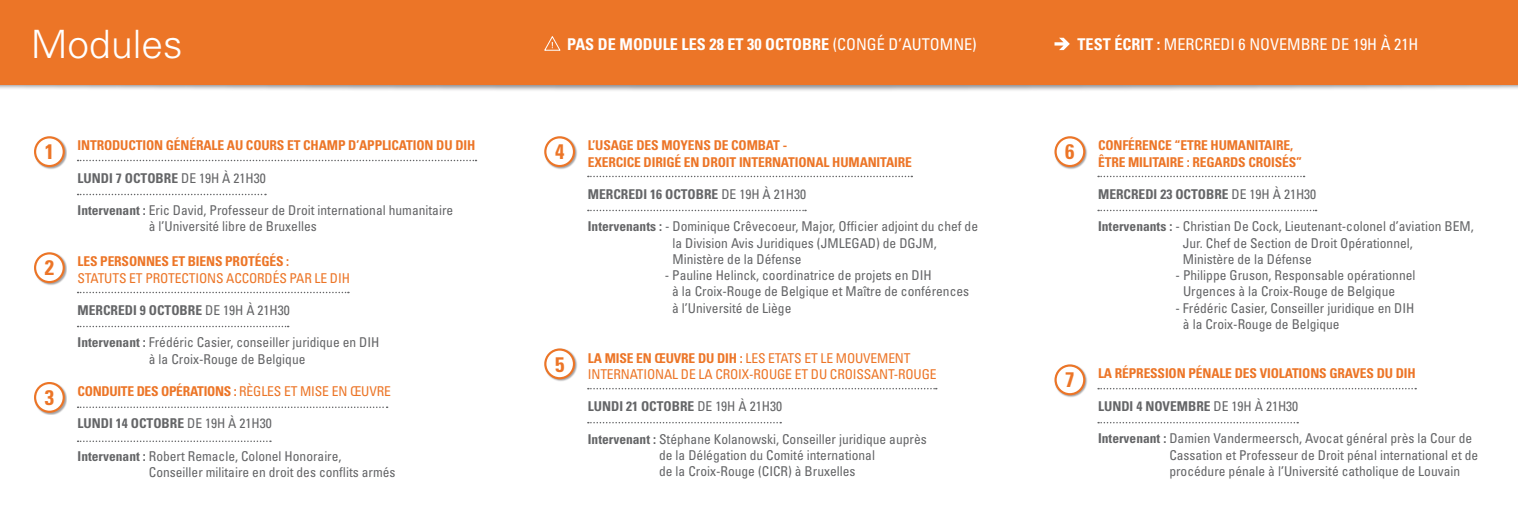
<style>
.page{position:relative;width:1518px;height:511px;background:#fff}
.page>*{position:absolute;margin:0;border:0;box-sizing:border-box;transform-origin:0 0}
.t1{font:300 39px "Univers LT Std";color:#fff}
.t2{font:700 condensed 21px "Univers LT Std";color:#ec7527}
.t3{font:700 condensed 16.2px "Univers LT Std";color:#fff}
.t4{font:condensed 16.2px "Univers LT Std";color:#fff}
.t5{font:condensed 13.5px/16.2px "Univers LT Std";color:#646567}
.t6{font:700 condensed 13.5px/16.2px "Univers LT Std";letter-spacing:-.01em;color:#ec7527}
.t7{font:700 condensed 13.5px "Univers LT Std";color:#646567}
.t8{font:condensed 13.5px/16.2px "Univers LT Std";letter-spacing:-.01em;color:#ec7527}
.s1{font-weight:400}
.s2{font-weight:700}
</style>
<div class="page">
<div style="left:0;top:0;width:1518px;height:92px;background:#1a171c;opacity:.5"></div>
<div style="left:0;top:0;width:1518px;height:85px;background:#ec7527"></div>
<div style="left:34px;top:136px;width:33px;height:33px;background:#1a171c;opacity:.4"></div>
<div style="left:35px;top:137px;width:29px;height:29px;background:#fff;border-radius:50%"></div>
<div style="left:34px;top:136px;width:31px;height:31px;border:2px solid #ec7527;border-radius:50%"></div>
<svg style="left:78px;top:160px;width:398px;height:1px"></svg>
<svg style="left:78px;top:193px;width:188px;height:2px"></svg>
<div style="left:34px;top:381px;width:33px;height:34px;background:#1a171c;opacity:.4"></div>
<div style="left:35px;top:383px;width:29px;height:28px;background:#fff;border-radius:50%"></div>
<div style="left:34px;top:381px;width:31px;height:31px;border:2px solid #ec7527;border-radius:50%"></div>
<svg style="left:78px;top:406px;width:310px;height:1px"></svg>
<svg style="left:78px;top:440px;width:193px;height:1px"></svg>
<div style="left:544px;top:348px;width:33px;height:33px;background:#1a171c;opacity:.4"></div>
<div style="left:545px;top:349px;width:29px;height:29px;background:#fff;border-radius:50%"></div>
<div style="left:544px;top:348px;width:31px;height:31px;border:2px solid #ec7527;border-radius:50%"></div>
<svg style="left:588px;top:387px;width:349px;height:2px"></svg>
<svg style="left:588px;top:422px;width:193px;height:1px"></svg>
<div style="left:34px;top:252px;width:33px;height:33px;background:#1a171c;opacity:.4"></div>
<div style="left:35px;top:253px;width:29px;height:29px;background:#fff;border-radius:50%"></div>
<div style="left:34px;top:252px;width:31px;height:31px;border:2px solid #ec7527;border-radius:50%"></div>
<svg style="left:78px;top:291px;width:271px;height:2px"></svg>
<svg style="left:78px;top:325px;width:211px;height:2px"></svg>
<div style="left:544px;top:136px;width:33px;height:33px;background:#1a171c;opacity:.4"></div>
<div style="left:545px;top:137px;width:29px;height:29px;background:#fff;border-radius:50%"></div>
<div style="left:544px;top:136px;width:31px;height:31px;border:2px solid #ec7527;border-radius:50%"></div>
<svg style="left:588px;top:175px;width:324px;height:2px"></svg>
<svg style="left:588px;top:209px;width:218px;height:2px"></svg>
<div style="left:1054px;top:136px;width:34px;height:33px;background:#1a171c;opacity:.4"></div>
<div style="left:1056px;top:137px;width:28px;height:29px;background:#fff;border-radius:50%"></div>
<div style="left:1054px;top:136px;width:31px;height:31px;border:2px solid #ec7527;border-radius:50%"></div>
<div style="left:1054px;top:364px;width:34px;height:33px;background:#1a171c;opacity:.4"></div>
<div style="left:1056px;top:365px;width:28px;height:29px;background:#fff;border-radius:50%"></div>
<div style="left:1054px;top:364px;width:31px;height:31px;border:2px solid #ec7527;border-radius:50%"></div>
<svg style="left:1098px;top:175px;width:207px;height:2px"></svg>
<svg style="left:1098px;top:387px;width:318px;height:2px"></svg>
<svg style="left:1098px;top:209px;width:219px;height:2px"></svg>
<svg style="left:1098px;top:421px;width:200px;height:2px"></svg>
<svg style="left:1054px;top:38px;width:16px;height:12px"></svg>
<svg style="left:544px;top:36px;width:17px;height:15px"></svg>
<h1 class="t1" style="left:31px;top:20px;width:153px">Modules</h1>
<h2 class="t2" style="left:45px;top:139px;width:11px">1</h2>
<h2 class="t2" style="left:45px;top:255px;width:11px">2</h2>
<h2 class="t2" style="left:45px;top:384px;width:11px">3</h2>
<p class="t6" style="left:78px;top:137px;width:399px">INTRODUCTION GÉNÉRALE AU COURS ET CHAMP D’APPLICATION DU DIH</p>
<p class="t7" style="left:78px;top:169px;width:190px">LUNDI 7 OCTOBRE <span class="s1">DE 19H À 21H30</span></p>
<p class="t5" style="left:149px;top:202px;width:306px;text-indent:-71px"><span class="s2">Intervenant :</span> Eric David, Professeur de Droit international humanitaire à l’Université libre de Bruxelles</p>
<p class="t6" style="left:78px;top:253px;width:213px">LES PERSONNES ET BIENS PROTÉGÉS :</p>
<p class="t8" style="left:78px;top:269px;width:274px">STATUTS ET PROTECTIONS ACCORDÉS PAR LE DIH</p>
<p class="t7" style="left:78px;top:301px;width:214px">MERCREDI 9 OCTOBRE <span class="s1">DE 19H À 21H30</span></p>
<p class="t5" style="left:78px;top:334px;width:303px;text-align:center"><span class="s2">Intervenant :</span> Frédéric Casier, conseiller juridique en DIH à la Croix-Rouge de Belgique</p>
<p class="t6" style="left:78px;top:382px;width:315px">CONDUITE DES OPÉRATIONS : <span class="s1">RÈGLES ET MISE EN ŒUVRE</span></p>
<p class="t7" style="left:78px;top:415px;width:196px">LUNDI 14 OCTOBRE <span class="s1">DE 19H À 21H30</span></p>
<p class="t5" style="left:149px;top:447px;width:248px;text-indent:-71px"><span class="s2">Intervenant :</span> Robert Remacle, Colonel Honoraire,<br>Conseiller militaire en droit des conflits armés</p>
<p class="t3" style="left:567px;top:34px;width:411px">PAS DE MODULE LES 28 ET 30 OCTOBRE <span class="s1">(CONGÉ D’AUTOMNE)</span></p>
<p class="t4" style="left:1077px;top:34px;width:343px"><span class="s2">TEST ÉCRIT :</span> MERCREDI 6 NOVEMBRE DE 19H À 21H</p>
<p class="t6" style="left:588px;top:137px;width:326px">L’USAGE DES MOYENS DE COMBAT -<br>EXERCICE DIRIGÉ EN DROIT INTERNATIONAL HUMANITAIRE</p>
<p class="t7" style="left:588px;top:186px;width:220px">MERCREDI 16 OCTOBRE <span class="s1">DE 19H À 21H30</span></p>
<p class="t5" style="left:673px;top:218px;width:307px;text-indent:-85px"><span class="s2">Intervenants :</span> - Dominique Crêvecoeur, Major, Officier adjoint du chef de la Division Avis Juridiques (JMLEGAD) de DGJM,<br>Ministère de la Défense</p>
<p class="t5" style="left:672px;top:267px;width:298px;text-indent:-7px">- Pauline Helinck, coordinatrice de projets en DIH<br>à la Croix-Rouge de Belgique et Maître de conférences à l’Université de Liège</p>
<h2 class="t2" style="left:555px;top:139px;width:11px">4</h2>
<h2 class="t2" style="left:1065px;top:139px;width:11px">6</h2>
<h2 class="t2" style="left:555px;top:351px;width:11px">5</h2>
<p class="t8" style="left:588px;top:349px;width:350px"><span class="s2">LA MISE EN ŒUVRE DU DIH :</span> LES ETATS ET LE MOUVEMENT<br>INTERNATIONAL DE LA CROIX-ROUGE ET DU CROISSANT-ROUGE</p>
<p class="t7" style="left:588px;top:397px;width:196px">LUNDI 21 OCTOBRE <span class="s1">DE 19H À 21H30</span></p>
<p class="t5" style="left:659px;top:430px;width:269px;text-indent:-71px"><span class="s2">Intervenant :</span> Stéphane Kolanowski, Conseiller juridique auprès de la Délégation du Comité international<br>de la Croix-Rouge (CICR) à Bruxelles</p>
<h2 class="t2" style="left:1065px;top:367px;width:11px">7</h2>
<p class="t6" style="left:1098px;top:137px;width:206px">CONFÉRENCE “ETRE HUMANITAIRE,<br>ÊTRE MILITAIRE : REGARDS CROISÉS”</p>
<p class="t7" style="left:1098px;top:186px;width:220px">MERCREDI 23 OCTOBRE <span class="s1">DE 19H À 21H30</span></p>
<p class="t5" style="left:1183px;top:218px;width:292px;text-indent:-85px"><span class="s2">Intervenants :</span> - Christian De Cock, Lieutenant-colonel d’aviation BEM,<br>Jur. Chef de Section de Droit Opérationnel,<br>Ministère de la Défense</p>
<p class="t5" style="left:1183px;top:267px;width:234px;text-indent:-7px">- Philippe Gruson, Responsable opérationnel<br>Urgences à la Croix-Rouge de Belgique</p>
<p class="t5" style="left:1183px;top:299px;width:233px;text-indent:-7px">- Frédéric Casier, Conseiller juridique en DIH à la Croix-Rouge de Belgique</p>
<p class="t6" style="left:1098px;top:365px;width:319px">LA RÉPRESSION PÉNALE DES VIOLATIONS GRAVES DU DIH</p>
<p class="t7" style="left:1098px;top:397px;width:202px">LUNDI 4 NOVEMBRE <span class="s1">DE 19H À 21H30</span></p>
<p class="t5" style="left:1169px;top:430px;width:310px;text-indent:-71px"><span class="s2">Intervenant :</span> Damien Vandermeersch, Avocat général près la Cour de<br>Cassation et Professeur de Droit pénal international et de procédure pénale à l’Université catholique de Louvain</p>
</div>
